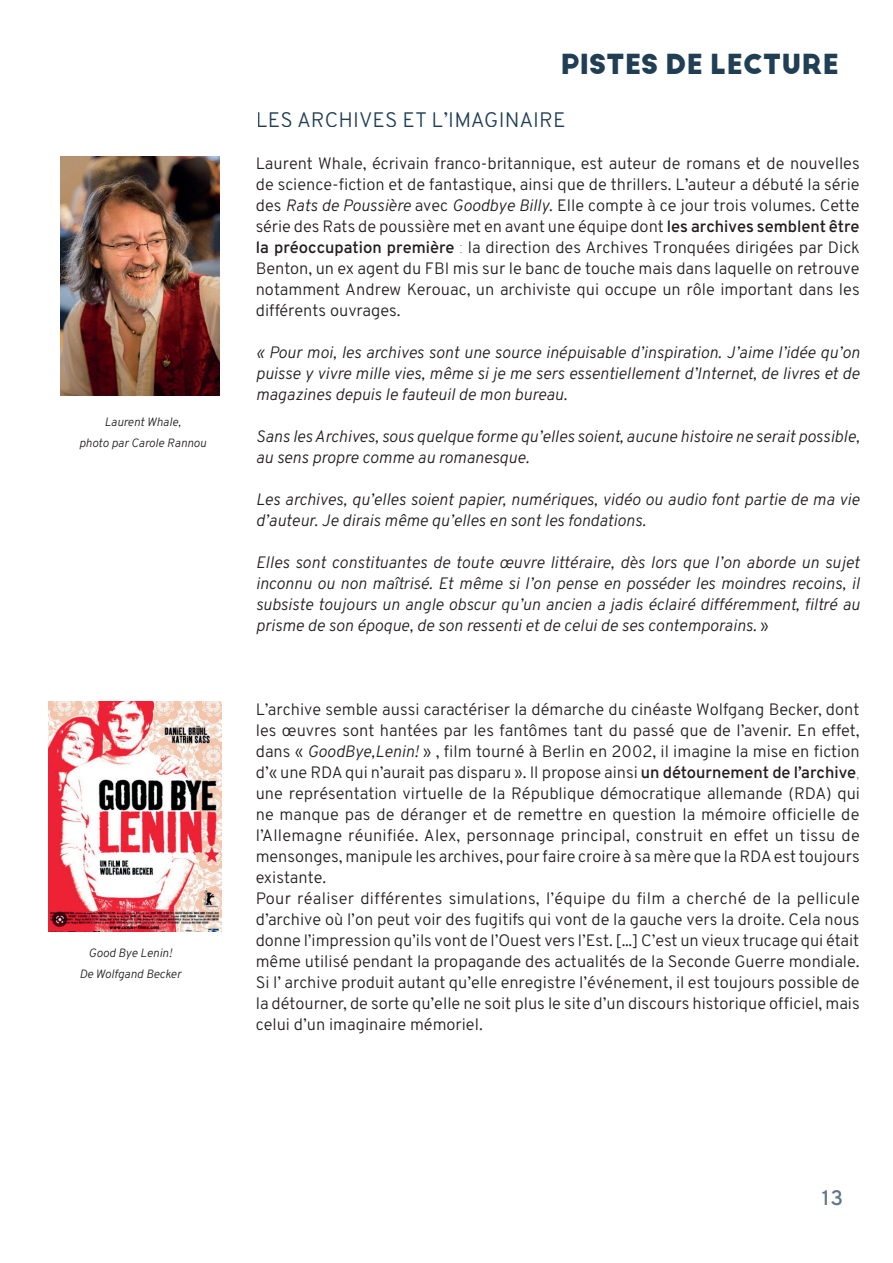
<style>
.page{position:relative;width:893px;height:1263px;background:#fff}
.page>*{position:absolute;margin:0;border:0;box-sizing:border-box;transform-origin:0 0}
.t1{font:700 27px "Big John PRO";color:#213f54}
.t2{font:300 21px "Overpass";letter-spacing:.01em;color:#213f54}
.t3{font:600 21px "Overpass";color:#617589}
.t4{font:300 16.5px/21px "Overpass";color:#231f20;text-align:justify}
.t5{font:italic 300 16.5px/21px "Overpass";color:#231f20;text-align:justify}
.t6{font:italic 300 12px/21px "Overpass";color:#231f20;text-align:center}
.s1{font-style:italic}
.s2{font-weight:600}
.s3{font-weight:100}
.s4{font-style:normal}
</style>
<div class="page">
<img style="left:60px;top:156px;width:160px;height:239px">
<img style="left:48px;top:702px;width:173px;height:229px">
<p class="t6" style="left:79px;top:411px;width:129px">Laurent Whale,<br>photo par Carole Rannou</p>
<p class="t6" style="left:79px;top:943px;width:103px">Good Bye Lenin!<br>De Wolfgand Becker</p>
<h1 class="t1" style="left:560px;top:48px;width:280px">PISTES DE LECTURE</h1>
<p class="t2" style="left:256px;top:104px;width:311px">LES ARCHIVES ET L’IMAGINAIRE</p>
<p class="t4" style="left:256px;top:152px;width:605px">Laurent Whale, écrivain franco-britannique, est auteur de romans et de nouvelles de science-fiction et de fantastique, ainsi que de thrillers. L’auteur a débuté la série des <span class="s1">Rats de Poussière</span> avec <span class="s1">Goodbye Billy</span>. Elle compte à ce jour trois volumes. Cette série des Rats de poussière met en avant une équipe dont <span class="s2">les archives semblent être la préoccupation première</span> <span class="s3">:</span> la direction des Archives Tronquées dirigées par Dick Benton, un ex agent du FBI mis sur le banc de touche mais dans laquelle on retrouve notamment Andrew Kerouac, un archiviste qui occupe un rôle important dans les différents ouvrages.</p>
<p class="t5" style="left:256px;top:342px;width:605px">« Pour moi, les archives sont une source inépuisable d’inspiration. J’aime l’idée qu’on puisse y vivre mille vies, même si je me sers essentiellement d’Internet, de livres et de magazines depuis le fauteuil de mon bureau.</p>
<p class="t5" style="left:256px;top:426px;width:605px">Sans les Archives, sous quelque forme qu’elles soient, aucune histoire ne serait possible, au sens propre comme au romanesque.</p>
<p class="t5" style="left:256px;top:489px;width:605px">Les archives, qu’elles soient papier, numériques, vidéo ou audio font partie de ma vie d’auteur. Je dirais même qu’elles en sont les fondations.</p>
<p class="t5" style="left:256px;top:552px;width:605px">Elles sont constituantes de toute œuvre littéraire, dès lors que l’on aborde un sujet inconnu ou non maîtrisé. Et même si l’on pense en posséder les moindres recoins, il subsiste toujours un angle obscur qu’un ancien a jadis éclairé différemment, filtré au prisme de son époque, de son ressenti et de celui de ses contemporains. <span class="s4">»</span></p>
<p class="t4" style="left:256px;top:699px;width:606px;text-align:left">L’archive semble aussi caractériser la démarche du cinéaste Wolfgang Becker, dont les œuvres sont hantées par les fantômes tant du passé que de l’avenir. En effet, dans « <span class="s1">GoodBye,Lenin!</span> » , film tourné à Berlin en 2002, il imagine la mise en fiction d’« une RDA qui n’aurait pas disparu ». Il propose ainsi <span class="s2">un détournement de l’archive</span><span class="s3">, </span>une représentation virtuelle de la République démocratique allemande (RDA) qui ne manque pas de déranger et de remettre en question la mémoire officielle de l’Allemagne réunifiée. Alex, personnage principal, construit en effet un tissu de mensonges, manipule les archives, pour faire croire à sa mère que la RDA est toujours existante.<br>Pour réaliser différentes simulations, l’équipe du film a cherché de la pellicule d’archive où l’on peut voir des fugitifs qui vont de la gauche vers la droite. Cela nous donne l’impression qu’ils vont de l’Ouest vers l’Est. [...] C’est un vieux trucage qui était même utilisé pendant la propagande des actualités de la Seconde Guerre mondiale.<br>Si l’ archive produit autant qu’elle enregistre l’événement, il est toujours possible de la détourner, de sorte qu’elle ne soit plus le site d’un discours historique officiel, mais celui d’un imaginaire mémoriel.</p>
<p class="t3" style="left:822px;top:1182px;width:23px">13</p>
</div>
